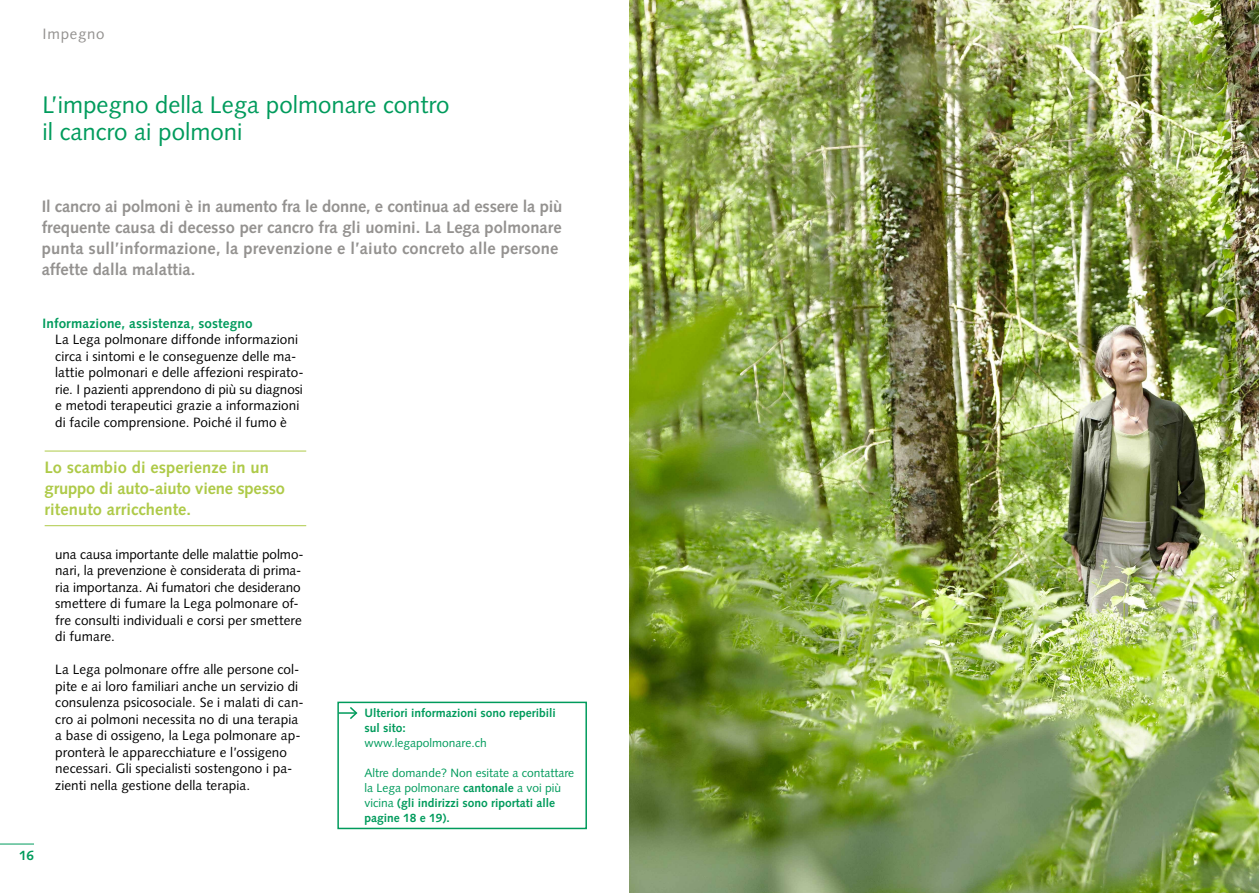
<style>
.page{position:relative;width:1259px;height:893px;background:#fff}
.page>*{position:absolute;margin:0;border:0;box-sizing:border-box;transform-origin:0 0}
.t1{font:24px/27px "Syntax LT Std";color:#009b5c}
.t2{font:700 16.5px/21px "Syntax LT Std";color:#949290}
.t3{font:700 16.5px/21px "Syntax LT Std";letter-spacing:.005em;color:#aeca48}
.t4{font:15px "Syntax LT Std";letter-spacing:.05em;color:#949290}
.t5{font:13.5px/16.5px "Syntax LT Std";letter-spacing:.005em;color:#000}
.t6{font:700 13.5px "Syntax LT Std";letter-spacing:.01em;color:#009b5c}
.t7{font:12px/15px "Syntax LT Std";color:#009b5c}
.t8{font:700 12px/15px "Syntax LT Std";color:#009b5c}
.s1{font-weight:700}
</style>
<div class="page">
<hr style="left:0;top:844px;width:34px;height:1px;background:#009b5c">
<div style="left:337px;top:702px;width:250px;height:127px;border:2px solid #009b5c"></div>
<svg style="left:338px;top:705px;width:20px;height:16px"></svg>
<hr style="left:45px;top:451px;width:261px;height:1px;background:#aeca48">
<hr style="left:45px;top:525px;width:261px;height:1px;background:#aeca48">
<img style="left:629px;top:0;width:630px;height:893px">
<p class="t4" style="left:43px;top:25px;width:64px">Impegno</p>
<h1 class="t1" style="left:43px;top:92px;width:408px">L’impegno della Lega polmonare contro il cancro ai polmoni</h1>
<p class="t2" style="left:42px;top:196px;width:522px">Il cancro ai polmoni è in aumento fra le donne, e continua ad essere la più frequente causa di decesso per cancro fra gli uomini. La Lega polmonare punta sull’informazione, la prevenzione e l’aiuto concreto alle persone affette dalla malattia.</p>
<p class="t6" style="left:43px;top:315px;width:212px">Informazione, assistenza, sostegno</p>
<p class="t5" style="left:55px;top:331px;width:250px">La Lega polmonare diffonde informazioni circa i sintomi e le conseguenze delle ma&shy;lattie polmonari e delle affezioni respirato&shy;rie. I pazienti apprendono di più su diagnosi e metodi terapeutici grazie a informazioni di facile comprensione. Poiché il fumo è</p>
<p class="t3" style="left:45px;top:457px;width:242px">Lo scambio di esperienze in un gruppo di auto-aiuto viene spesso ritenuto arricchente.</p>
<p class="t5" style="left:55px;top:546px;width:250px">una causa importante delle malattie polmo&shy;nari, la prevenzione è considerata di prima&shy;ria importanza. Ai fumatori che desiderano smettere di fumare la Lega polmonare of&shy;fre consulti individuali e corsi per smettere di fumare.</p>
<p class="t5" style="left:55px;top:661px;width:250px">La Lega polmonare offre alle persone col&shy;pite e ai loro familiari anche un servizio di consulenza psicosociale. Se i malati di can&shy;cro ai polmoni necessita no di una terapia a base di ossigeno, la Lega polmonare ap&shy;pronterà le apparecchiature e l’ossigeno necessari. Gli specialisti sostengono i pa&shy;zienti nella gestione della terapia.</p>
<p class="t6" style="left:19px;top:848px;width:17px">16</p>
<p class="t8" style="left:364px;top:706px;width:193px">Ulteriori informazioni sono reperibili sul sito:</p>
<p class="t7" style="left:364px;top:736px;width:124px">www.legapolmonare.ch</p>
<p class="t7" style="left:364px;top:766px;width:211px">Altre domande? Non esitate a contattare la Lega polmonare <span class="s1">cantonale</span> a voi più vicina <span class="s1">(gli indirizzi sono riportati alle pagine 18 e 19).</span></p>
</div>
